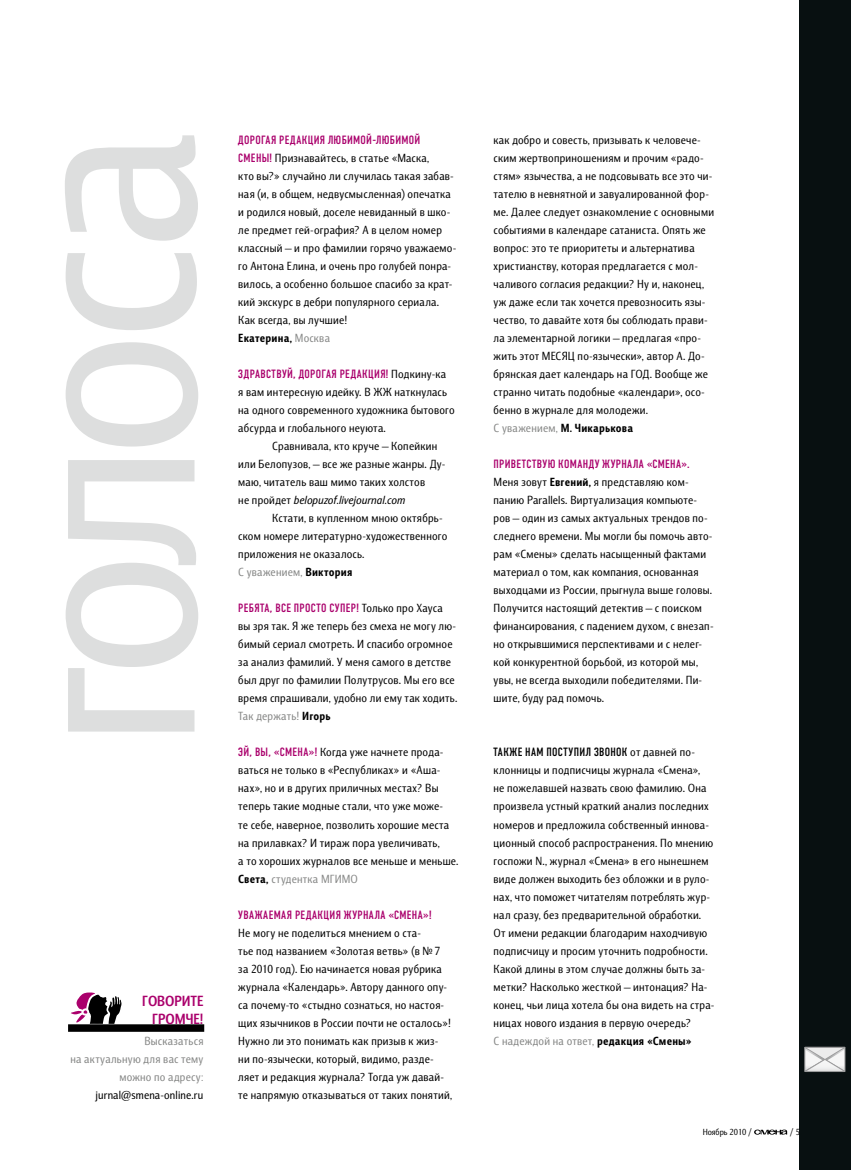
<style>
.page{position:relative;width:851px;height:1170px;background:#fff}
.page>*{position:absolute;margin:0;border:0;box-sizing:border-box;transform-origin:0 0}
.t1{font:270px "Barnaul Grotesk C";letter-spacing:-.045em;color:#dddede}
.t2{font:15px/18px "Barnaul Grotesk Bold C";color:#aa006c;text-align:right}
.t3{font:12px/18px "Barnaul Grotesk C";letter-spacing:.025em;color:#000}
.t4{font:12px "DIN Condensed C";letter-spacing:.045em;color:#aa006c}
.t5{font:12px/18px "Barnaul Grotesk C";letter-spacing:.025em;color:#868786;text-align:right}
.t6{font:12px "Barnaul Grotesk Extra Bold C";letter-spacing:.02em;color:#000}
.t7{font:12px "DIN Condensed C";letter-spacing:.04em;color:#000}
.t8{font:9px "Barnaul Grotesk C";color:#000}
.s1{font-family:"DIN Condensed C";color:#aa006c}
.s2{font-family:"Barnaul Grotesk C";color:#868786}
.s3{font-family:"Barnaul Grotesk C";color:#000}
.s4{font-style:italic}
.s5{color:#868786}
.s6{font-family:"Barnaul Grotesk Extra Bold C"}
.s7{font-family:"Barnaul Grotesk C"}
</style>
<div class="page">
<div style="left:799px;top:0;width:51px;height:1169px;background:#081011"></div>
<svg style="left:804px;top:1047px;width:42px;height:25px"></svg>
<div style="left:804px;top:1046px;width:41px;height:25px;border:1px solid #9c9c9d"></div>
<svg style="left:70px;top:992px;width:52px;height:32px"></svg>
<div style="left:68px;top:1024px;width:136px;height:7px;background:#000"></div>
<svg style="left:754px;top:1129px;width:33px;height:6px"></svg>
<h1 class="t1" style="left:-53px;top:746px;width:618px;rotate:-90deg">голоса</h1>
<p class="t2" style="left:142px;top:991px;width:63px">говорите громче!</p>
<p class="t5" style="left:70px;top:1031px;width:134px">Высказаться<br>на актуальную для вас тему можно по адресу:</p>
<p class="t3" style="left:95px;top:1085px;width:109px">jurnal@smena-online.ru</p>
<p class="t4" style="left:238px;top:134px;width:13px">Дорог</p>
<p class="t4" style="left:265px;top:134px;width:156px">ая редакция любимой-любимой</p>
<p class="t3" style="left:238px;top:149px;width:219px"><span class="s1">Смены!</span> Признавайтесь, в статье «Маска,<br>кто вы?» случайно ли случилась такая забав&shy;ная (и, в общем, недвусмысленная) опечатка и родился новый, доселе невиданный в шко&shy;ле предмет гей-ография? А в целом номер классный — и про фамилии горячо уважаемо&shy;го Антона Елина, и очень про голубей понра&shy;вилось, а особенно большое спасибо за крат&shy;кий экскурс в дебри популярного сериала.<br>Как всегда, вы лучшие!</p>
<p class="t6" style="left:238px;top:331px;width:93px">Екатерина, <span class="s2">Москва</span></p>
<p class="t4" style="left:238px;top:368px;width:67px">Здравствуй, дорог</p>
<p class="t4" style="left:326px;top:368px;width:122px">ая редакция! <span class="s3">Подкину‑ка</span></p>
<p class="t3" style="left:238px;top:383px;width:218px">я вам интересную идейку. В ЖЖ наткнулась на одного современного художника бытового абсурда и глобального неуюта.</p>
<p class="t3" style="left:238px;top:437px;width:208px;text-indent:34px">Сравнивала, кто круче — Копейкин или Белопузов, — все же разные жанры. Ду&shy;маю, читатель ваш мимо таких холстов<br>не пройдет <span class="s4">belopuzof.livejournal.com</span></p>
<p class="t3" style="left:238px;top:509px;width:210px;text-indent:34px">Кстати, в купленном мною октябрь&shy;ском номере литературно-художественного приложения не оказалось.<br><span class="s5">С уважением,</span> <span class="s6">Виктория</span></p>
<p class="t4" style="left:238px;top:602px;width:62px">Ребята, все прос</p>
<p class="t3" style="left:238px;top:599px;width:220px;text-indent:78px"><span class="s1">то суп ер!</span> Только про Хауса вы зря так. Я же теперь без смеха не могу лю&shy;бимый сериал смотреть. И спасибо огромное за анализ фамилий. У меня самого в детстве был друг по фамилии Полутрусов. Мы его все время спрашивали, удобно ли ему так ходить.<br><span class="s5">Так держать!</span> <span class="s6">Игорь</span></p>
<p class="t3" style="left:238px;top:743px;width:222px"><span class="s1">Эй, вы, «Смена»!</span> Когда уже начнете прода&shy;ваться не только в «Республиках» и «Аша&shy;нах», но и в других приличных местах? Вы теперь такие модные стали, что уже може-<br>те себе, наверное, позволить хорошие места на прилавках? И тираж пора увеличивать,<br>а то хороших журналов все меньше и меньше.<br><span class="s6">Света,</span> <span class="s5">студентка МГИМО</span></p>
<p class="t4" style="left:238px;top:908px;width:195px">Уважаемая редакция журнала «Смена»!</p>
<p class="t3" style="left:238px;top:923px;width:215px">Не могу не поделиться мнением о ста-<br>тье под названием «Золотая ветвь» (в №7 за 2010 год). Ею начинается новая рубрика журнала «Календарь». Автору данного опу&shy;са почему‑то «стыдно сознаться, но настоя&shy;щих язычников в России почти не осталось»!<br>Нужно ли это понимать как призыв к жиз&shy;ни по‑язычески, который, видимо, разде&shy;ляет и редакция журнала? Тогда уж давай&shy;те напрямую отказываться от таких понятий,</p>
<p class="t3" style="left:493px;top:131px;width:222px">как добро и совесть, призывать к человече&shy;ским жертвоприношениям и прочим «радо&shy;стям» язычества, а не подсовывать все это чи&shy;тателю в невнятной и завуалированной фор&shy;ме. Далее следует ознакомление с основными событиями в календаре сатаниста. Опять же вопрос: это те приоритеты и альтернатива христианству, которая предлагается с мол&shy;чаливого согласия редакции? Ну и, наконец, уж даже если так хочется превозносить язы&shy;чество, то давайте хотя бы соблюдать прави&shy;ла элементарной логики — предлагая «про&shy;жить этот МЕСЯЦ по‑язычески», автор А. До&shy;брянская дает календарь на ГОД. Вообще же странно читать подобные «календари», осо&shy;бенно в журнале для молодежи.</p>
<p class="t6" style="left:493px;top:421px;width:141px"><span class="s2">С уважением,</span> М. Чикарькова</p>
<p class="t4" style="left:493px;top:458px;width:198px">Приветствую команду журнала «Смена».</p>
<p class="t3" style="left:493px;top:473px;width:221px">Меня зовут <span class="s6">Евгений,</span> я представляю ком&shy;панию Parallels. Виртуализация компьюте&shy;ров — один из самых актуальных трендов по&shy;следнего времени. Мы могли бы помочь авто&shy;рам «Смены» сделать насыщенный фактами материал о том, как компания, основанная выходцами из России, прыгнула выше головы.<br>Получится настоящий детектив — с поиском финансирования, с падением духом, с внезап&shy;но открывшимися перспективами и с нелег&shy;кой конкурентной борьбой, из которой мы, увы, не всегда выходили победителями. Пи&shy;шите, буду рад помочь.</p>
<p class="t7" style="left:493px;top:746px;width:203px">Также нам поступ ил звонок <span class="s7">от давней по-</span></p>
<p class="t3" style="left:493px;top:761px;width:222px">клонницы и подписчицы журнала «Смена»,<br>не пожелавшей назвать свою фамилию. Она произвела устный краткий анализ последних номеров и предложила собственный иннова&shy;ционный способ распространения. По мнению госпожи N., журнал «Смена» в его нынешнем виде должен выходить без обложки и в руло&shy;нах, что поможет читателям потреблять жур&shy;нал сразу, без предварительной обработки.<br>От имени редакции благодарим находчивую подписчицу и просим уточнить подробности.<br>Какой длины в этом случае должны быть за&shy;метки? Насколько жесткой — интонация? На&shy;конец, чьи лица хотела бы она видеть на стра&shy;ницах нового издания в первую очередь?<br><span class="s5">С надеждой на ответ,</span> <span class="s6">редакция «Смены»</span></p>
<p class="t8" style="left:702px;top:1126px;width:51px">Ноябрь 2010 /</p>
<p class="t8" style="left:790px;top:1126px;width:11px">/ 5</p>
</div>
